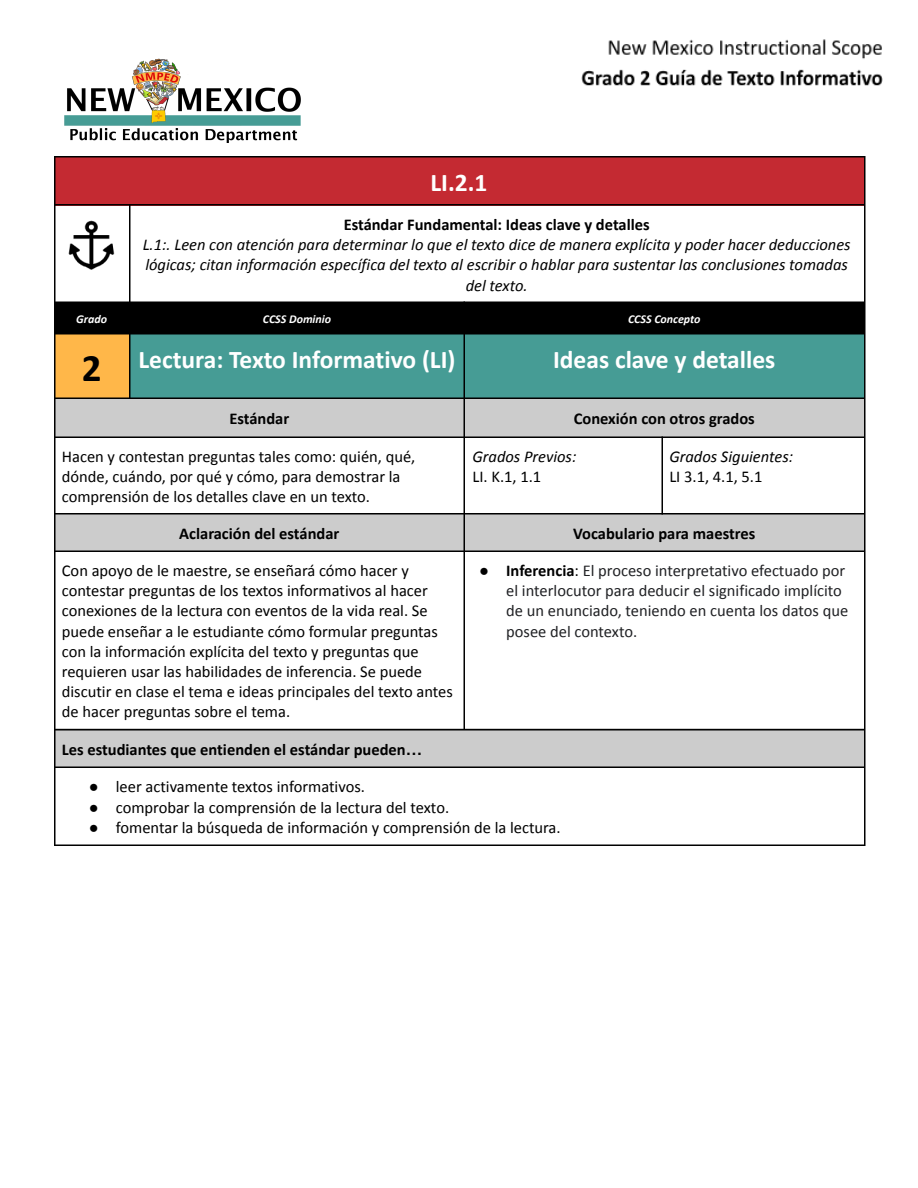
<style>
.page{position:relative;width:918px;height:1188px;background:#fff}
.page>*{position:absolute;margin:0;border:0;box-sizing:border-box;transform-origin:0 0}
.t1{font:700 25.5px "Calibri";color:#fff}
.t2{font:16.5px/20.1px "Calibri";color:#000}
.t3{font:italic 16.5px/20.1px "Calibri";color:#000;text-align:center}
.t4{font:700 16.5px "Calibri";color:#000}
.t5{font:16.5px/20.1px "Calibri";color:#202124}
.t6{font:italic 700 12px "Calibri";color:#fff}
.s1{font-size:39px;color:#000}
.s2{font-family:"Arial";color:#000}
.s3{font-weight:700;color:#000}
.s4{color:#000}
.s5{font-family:"Arial"}
</style>
<div class="page">
<div style="left:54px;top:157px;width:810px;height:49px;background:#c42a32"></div>
<div style="left:54px;top:302px;width:75px;height:32px;background:#000"></div>
<div style="left:129px;top:302px;width:336px;height:32px;background:#000"></div>
<div style="left:465px;top:302px;width:399px;height:32px;background:#000"></div>
<div style="left:54px;top:334px;width:75px;height:65px;background:#ffb749"></div>
<div style="left:129px;top:334px;width:336px;height:65px;background:#469c95"></div>
<div style="left:465px;top:334px;width:399px;height:65px;background:#469c95"></div>
<div style="left:54px;top:399px;width:411px;height:38px;background:#ccc"></div>
<div style="left:465px;top:399px;width:399px;height:38px;background:#ccc"></div>
<div style="left:54px;top:514px;width:411px;height:37px;background:#ccc"></div>
<div style="left:465px;top:514px;width:399px;height:37px;background:#ccc"></div>
<div style="left:54px;top:729px;width:810px;height:38px;background:#ccc"></div>
<hr style="left:54px;top:156px;width:2px;height:690px;background:#000">
<hr style="left:129px;top:204px;width:2px;height:195px;background:#000">
<hr style="left:463px;top:301px;width:2px;height:428px;background:#000">
<hr style="left:662px;top:436px;width:1px;height:78px;background:#000">
<hr style="left:864px;top:156px;width:2px;height:690px;background:#000">
<hr style="left:54px;top:156px;width:810px;height:2px;background:#000">
<hr style="left:54px;top:204px;width:810px;height:1px;background:#000">
<hr style="left:54px;top:301px;width:810px;height:2px;background:#000">
<hr style="left:54px;top:333px;width:810px;height:2px;background:#000">
<hr style="left:54px;top:397px;width:810px;height:2px;background:#000">
<hr style="left:54px;top:436px;width:810px;height:2px;background:#000">
<hr style="left:54px;top:513px;width:810px;height:2px;background:#000">
<hr style="left:54px;top:551px;width:810px;height:1px;background:#000">
<hr style="left:54px;top:729px;width:810px;height:2px;background:#000">
<hr style="left:54px;top:766px;width:810px;height:2px;background:#000">
<hr style="left:54px;top:845px;width:810px;height:1px;background:#000">
<img style="left:64px;top:58px;width:237px;height:85px">
<img style="left:68px;top:220px;width:47px;height:50px">
<img style="left:581px;top:39px;width:302px;height:47px">
<h1 class="t1" style="left:430px;top:172px;width:59px">LI.2.1</h1>
<p class="t4" style="left:344px;top:218px;width:307px">Estándar Fundamental: Ideas clave y detalles</p>
<p class="t3" style="left:143px;top:236px;width:710px">L.1:. Leen con atención para determinar lo que el texto dice de manera explícita y poder hacer deducciones lógicas; citan información específica del texto al escribir o hablar para sustentar las conclusiones tomadas del texto.</p>
<p class="t6" style="left:76px;top:314px;width:32px">Grado</p>
<p class="t6" style="left:263px;top:314px;width:70px">CCSS Dominio</p>
<p class="t6" style="left:628px;top:314px;width:74px">CCSS Concepto</p>
<h1 class="t1" style="left:82px;top:349px;width:375px"><span class="s1">2</span> Lectura: Texto Informativo (LI)</h1>
<h1 class="t1" style="left:553px;top:349px;width:224px">Ideas clave y detalles</h1>
<p class="t4" style="left:229px;top:412px;width:61px">Estándar</p>
<p class="t4" style="left:574px;top:411px;width:182px">Conexión con otros grados</p>
<p class="t2" style="left:62px;top:448px;width:355px">Hacen y contestan preguntas tales como: quién, qué, dónde, cuándo, por qué y cómo, para demostrar la comprensión de los detalles clave en un texto.</p>
<p class="t3" style="left:472px;top:448px;width:105px">Grados Previos:</p>
<p class="t3" style="left:669px;top:448px;width:125px">Grados Siguientes:</p>
<p class="t2" style="left:669px;top:468px;width:95px">LI 3.1, 4.1, 5.1</p>
<p class="t2" style="left:472px;top:468px;width:70px">LI. K.1, 1.1</p>
<p class="t4" style="left:179px;top:527px;width:162px">Aclaración del estándar</p>
<p class="t4" style="left:573px;top:527px;width:184px">Vocabulario para maestres</p>
<p class="t2" style="left:62px;top:562px;width:393px">Con apoyo de le maestre, se enseñará cómo hacer y contestar preguntas de los textos informativos al hacer conexiones de la lectura con eventos de la vida real. Se puede enseñar a le estudiante cómo formular preguntas con la información explícita del texto y preguntas que requieren usar las habilidades de inferencia. Se puede discutir en clase el tema e ideas principales del texto antes de hacer preguntas sobre el tema.</p>
<p class="t5" style="left:506px;top:562px;width:344px;text-indent:-27px"><span class="s2">●</span> <span class="s3">Inferencia</span><span class="s4">:</span> El proceso interpretativo efectuado por el interlocutor para deducir el significado implícito de un enunciado, teniendo en cuenta los datos que posee del contexto.</p>
<p class="t4" style="left:62px;top:742px;width:362px">Les estudiantes que entienden el estándar pueden<span class="s5">…</span></p>
<p class="t2" style="left:89px;top:778px;width:278px"><span class="s5">●</span> leer activamente textos informativos.</p>
<p class="t2" style="left:89px;top:798px;width:362px"><span class="s5">●</span> comprobar la comprensión de la lectura del texto.</p>
<p class="t2" style="left:89px;top:819px;width:473px"><span class="s5">●</span> fomentar la búsqueda de información y comprensión de la lectura.</p>
</div>
